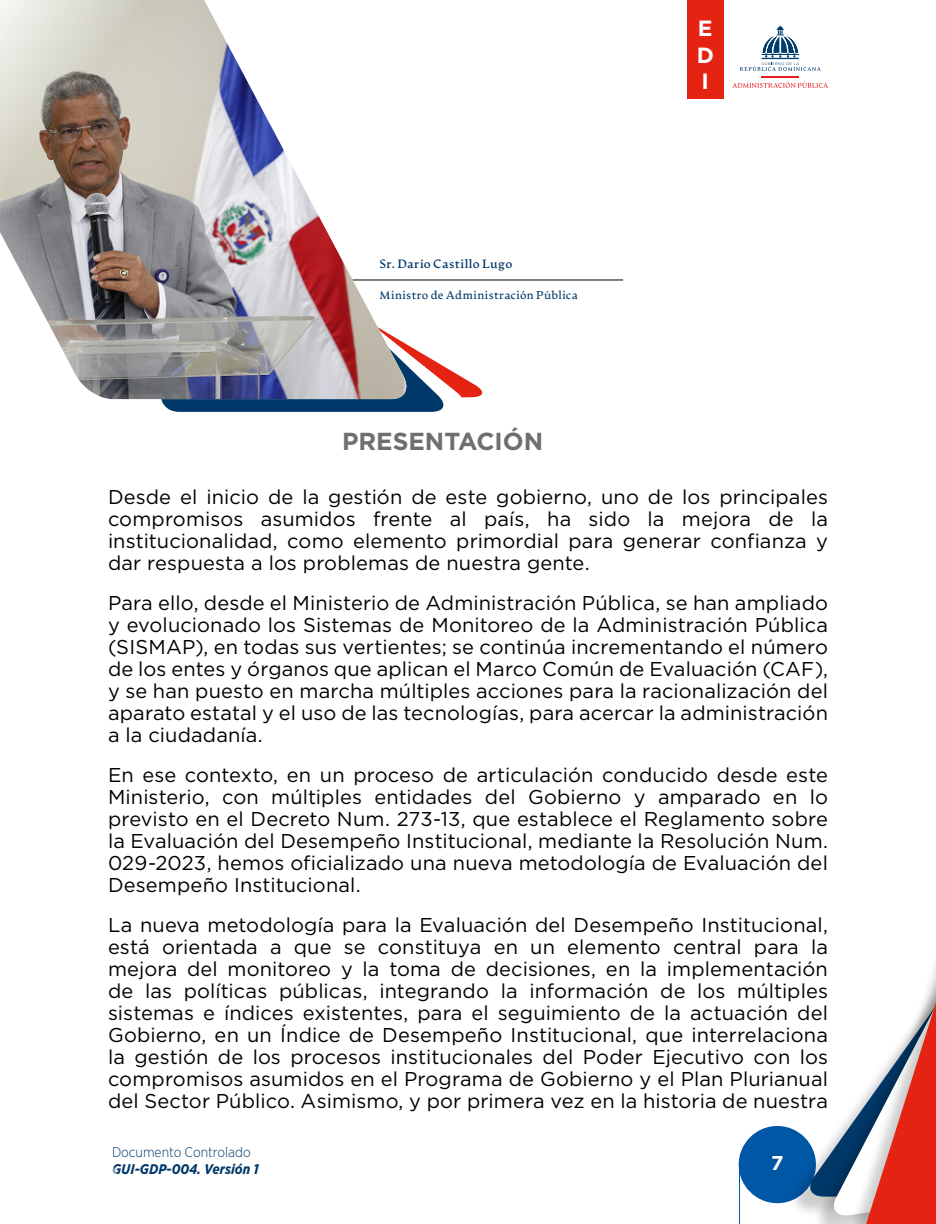
<style>
.page{position:relative;width:936px;height:1224px;background:#fff}
.page>*{position:absolute;margin:0;border:0;box-sizing:border-box;transform-origin:0 0}
.t1{font:700 24.6px "Gotham";color:#706f6f}
.t2{font:700 22px/26.4px "Gotham";color:#fff;text-align:justify}
.t3{font:20px/22px "Gotham";letter-spacing:.005em;color:#000;text-align:justify}
.t4{font:700 20px "Gotham";color:#fff}
.t5{font:italic 700 14px "Gotham Narrow";color:#003869}
.t6{font:300 14px "Gotham Narrow";color:#003869}
.t7{font:700 12px "Artifex CF";letter-spacing:.03em;color:#003869}
.t8{font:11.4px "Artifex CF";letter-spacing:.03em;color:#003869}
</style>
<div class="page">
<div style="left:739px;top:1126px;width:77px;height:77px;background:#0057a5;border-radius:50%"></div>
<div style="left:687px;top:0;width:37px;height:99px;background:#e42313"></div>
<hr style="left:739px;top:1163px;width:1px;height:61px;background:#0057a5">
<div style="left:789px;top:823px;width:147px;height:395px;background:#000;opacity:.2"></div>
<svg style="left:806px;top:823px;width:6px;height:374px"></svg>
<div style="left:812px;top:811px;width:124px;height:413px;background:#000;opacity:.2"></div>
<svg style="left:830px;top:811px;width:106px;height:413px"></svg>
<hr style="left:762px;top:76px;width:37px;height:1px;background:#e41f1d">
<svg style="left:740px;top:24px;width:81px;height:47px"></svg>
<svg style="left:732px;top:81px;width:96px;height:7px"></svg>
<svg style="left:447px;top:279px;width:20px;height:119px"></svg>
<svg style="left:158px;top:279px;width:289px;height:133px"></svg>
<hr style="left:288px;top:280px;width:335px;height:1px;background:#000">
<img style="left:0;top:0;width:410px;height:399px">
<div style="left:330px;top:32px;width:334px;height:54px;background:#fff"></div>
<p class="t7" style="left:380px;top:257px;width:134px">Sr. Darío Castillo Lugo</p>
<p class="t8" style="left:380px;top:289px;width:200px">Ministro de Administración Pública</p>
<p class="t2" style="left:697px;top:15px;width:19px">E D I</p>
<p class="t1" style="left:342px;top:425px;width:203px">PRESENTACIÓN</p>
<p class="t3" style="left:108px;top:486px;width:722px">Desde el inicio de la gestión de este gobierno, uno de los principales compromisos asumidos frente al país, ha sido la mejora de la institucionalidad, como elemento primordial para generar confianza y dar respuesta a los problemas de nuestra gente.</p>
<p class="t3" style="left:108px;top:592px;width:722px">Para ello, desde el Ministerio de Administración Pública, se han ampliado y evolucionado los Sistemas de Monitoreo de la Administración Pública (SISMAP), en todas sus vertientes; se continúa incrementando el número de los entes y órganos que aplican el Marco Común de Evaluación (CAF), y se han puesto en marcha múltiples acciones para la racionalización del aparato estatal y el uso de las tecnologías, para acercar la administración a la ciudadanía.</p>
<p class="t3" style="left:108px;top:764px;width:722px">En ese contexto, en un proceso de articulación conducido desde este Ministerio, con múltiples entidades del Gobierno y amparado en lo previsto en el Decreto Num. 273-13, que establece el Reglamento sobre la Evaluación del Desempeño Institucional, mediante la Resolución Num.<br>029-2023, hemos oficializado una nueva metodología de Evaluación del Desempeño Institucional.</p>
<p class="t3" style="left:108px;top:914px;width:722px">La nueva metodología para la Evaluación del Desempeño Institucional, está orientada a que se constituya en un elemento central para la mejora del monitoreo y la toma de decisiones, en la implementación de las políticas públicas, integrando la información de los múltiples sistemas e índices existentes, para el seguimiento de la actuación del Gobierno, en un Índice de Desempeño Institucional, que interrelaciona la gestión de los procesos institucionales del Poder Ejecutivo con los compromisos asumidos en el Programa de Gobierno y el Plan Plurianual del Sector Público. Asimismo, y por primera vez en la historia de nuestra</p>
<p class="t6" style="left:112px;top:1144px;width:140px">Documento Controlado</p>
<p class="t5" style="left:112px;top:1160px;width:149px">GUI-GDP-004. Versión 1</p>
<p class="t4" style="left:771px;top:1150px;width:14px">7</p>
</div>
